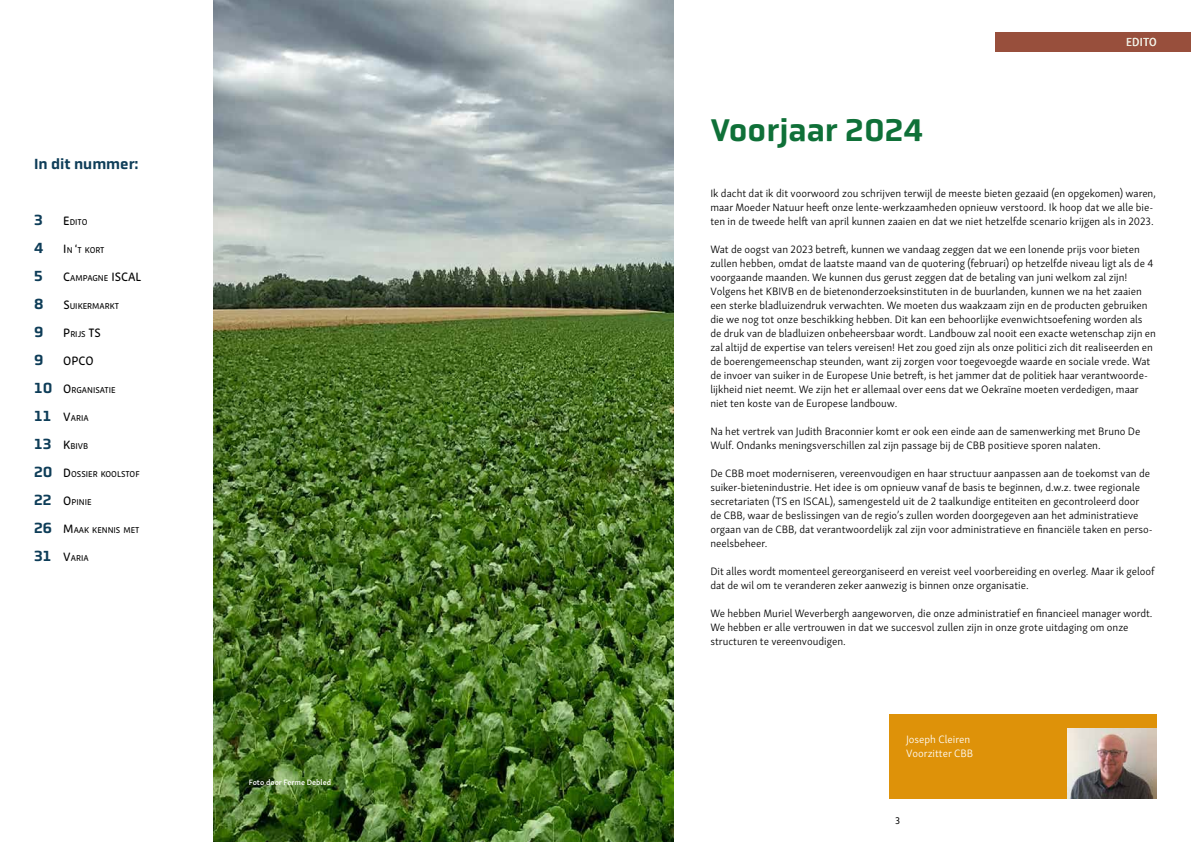
<style>
.page{position:relative;width:1191px;height:842px;background:#fff}
.page>*{position:absolute;margin:0;border:0;box-sizing:border-box;transform-origin:0 0}
.t1{font:500 32px "Obvia";color:#0f7038}
.t2{font:500 15px/28px "Obvia";color:#0e3d58}
.t3{font:12px "Skolar Sans Latn Cn Me";letter-spacing:.02em;color:#ede9dd}
.t4{font:500 12px "New Zen";color:#000}
.t5{font:300 11px/14px "Skolar Sans Latn";color:#000}
.t6{font:300 11px/14px "Skolar Sans Latn";color:#fff}
.t7{font:10px "Skolar Sans Latn";color:#000}
.t8{font:500 8.4px "New Zen";color:#000}
.t9{font:600 8px "Skolar Sans Latn";color:#fff}
.s1{font-size:12px}
</style>
<div class="page">
<div style="left:995px;top:33px;width:196px;height:19px;background:#984f3c"></div>
<img style="left:214px;top:0;width:459px;height:842px">
<div style="left:889px;top:715px;width:268px;height:84px;background:#de9209"></div>
<img style="left:1067px;top:729px;width:90px;height:70px">
<h2 class="t2" style="left:34px;top:150px;width:106px">In dit nummer:</h2>
<h2 class="t2" style="left:34px;top:206px;width:20px">3<br>4<br>5<br>8<br>9<br>9<br>10<br>11<br>13<br>20<br>22<br>26<br>31</h2>
<p class="t8" style="left:63px;top:217px;width:26px"><span class="s1">E</span>DITO</p>
<p class="t8" style="left:63px;top:245px;width:43px"><span class="s1">I</span> N <span class="s1">‘</span>T KORT</p>
<p class="t8" style="left:63px;top:273px;width:80px"><span class="s1">C</span>AMPAGNE <span class="s1">ISCAL</span></p>
<p class="t8" style="left:63px;top:301px;width:57px"><span class="s1">S</span>UIKERMARKT</p>
<p class="t8" style="left:63px;top:329px;width:39px"><span class="s1">P</span>RIJS <span class="s1">TS</span></p>
<p class="t4" style="left:63px;top:353px;width:30px">OPCO</p>
<p class="t8" style="left:63px;top:385px;width:53px"><span class="s1">O</span> RGANISATIE</p>
<p class="t8" style="left:63px;top:413px;width:27px"><span class="s1">V</span>ARIA</p>
<p class="t8" style="left:63px;top:441px;width:26px"><span class="s1">K</span>BIVB</p>
<p class="t8" style="left:63px;top:469px;width:78px"><span class="s1">D</span>OSSIER KOOLSTOF</p>
<p class="t8" style="left:63px;top:497px;width:29px"><span class="s1">O</span>PINIE</p>
<p class="t8" style="left:63px;top:525px;width:78px"><span class="s1">M</span>AAK KENNIS MET</p>
<p class="t8" style="left:63px;top:553px;width:27px"><span class="s1">V</span>ARIA</p>
<p class="t9" style="left:249px;top:776px;width:84px">Foto door Ferme Debled</p>
<p class="t3" style="left:1126px;top:33px;width:32px">EDITO</p>
<h1 class="t1" style="left:710px;top:111px;width:215px">Voorjaar 2024</h1>
<p class="t5" style="left:710px;top:185px;width:447px">Ik dacht dat ik dit voorwoord zou schrijven terwijl de meeste bieten gezaaid (en opgekomen) waren, maar Moeder Natuur heeft onze lente-werkzaamheden opnieuw verstoord. Ik hoop dat we alle bie&shy;ten in de tweede helft van april kunnen zaaien en dat we niet hetzelfde scenario krijgen als in 2023.</p>
<p class="t5" style="left:710px;top:241px;width:447px">Wat de oogst van 2023 betreft, kunnen we vandaag zeggen dat we een lonende prijs voor bieten zullen hebben, omdat de laatste maand van de quotering (februari) op hetzelfde niveau ligt als de 4 voorgaande maanden. We kunnen dus gerust zeggen dat de betaling van juni welkom zal zijn!<br>Volgens het KBIVB en de bietenonderzoeksinstituten in de buurlanden, kunnen we na het zaaien een sterke bladluizendruk verwachten. We moeten dus waakzaam zijn en de producten gebruiken die we nog tot onze beschikking hebben. Dit kan een behoorlijke evenwichtsoefening worden als de druk van de bladluizen onbeheersbaar wordt. Landbouw zal nooit een exacte wetenschap zijn en zal altijd de expertise van telers vereisen! Het zou goed zijn als onze politici zich dit realiseerden en de boerengemeenschap steunden, want zij zorgen voor toegevoegde waarde en sociale vrede. Wat de invoer van suiker in de Europese Unie betreft, is het jammer dat de politiek haar verantwoorde&shy;lijkheid niet neemt. We zijn het er allemaal over eens dat we Oekraïne moeten verdedigen, maar niet ten koste van de Europese landbouw.</p>
<p class="t5" style="left:710px;top:423px;width:431px">Na het vertrek van Judith Braconnier komt er ook een einde aan de samenwerking met Bruno De<br>Wulf. Ondanks meningsverschillen zal zijn passage bij de CBB positieve sporen nalaten.</p>
<p class="t5" style="left:710px;top:465px;width:444px">De CBB moet moderniseren, vereenvoudigen en haar structuur aanpassen aan de toekomst van de suiker-bietenindustrie. Het idee is om opnieuw vanaf de basis te beginnen, d.w.z. twee regionale secretariaten (TS en ISCAL), samengesteld uit de 2 taalkundige entiteiten en gecontroleerd door de CBB, waar de beslissingen van de regio’s zullen worden doorgegeven aan het administratieve orgaan van de CBB, dat verantwoordelijk zal zijn voor administratieve en financiële taken en perso&shy;neelsbeheer.</p>
<p class="t5" style="left:710px;top:563px;width:446px">Dit alles wordt momenteel gereorganiseerd en vereist veel voorbereiding en overleg. Maar ik geloof dat de wil om te veranderen zeker aanwezig is binnen onze organisatie.</p>
<p class="t5" style="left:710px;top:605px;width:444px">We hebben Muriel Weverbergh aangeworven, die onze administratief en financieel manager wordt.<br>We hebben er alle vertrouwen in dat we succesvol zullen zijn in onze grote uitdaging om onze structuren te vereenvoudigen.</p>
<p class="t6" style="left:906px;top:731px;width:69px">Joseph Cleiren<br>Voorzitter CBB</p>
<p class="t6" style="left:914px;top:745px;width:17px">Bry</p>
<p class="t7" style="left:895px;top:813px;width:6px">3</p>
</div>
